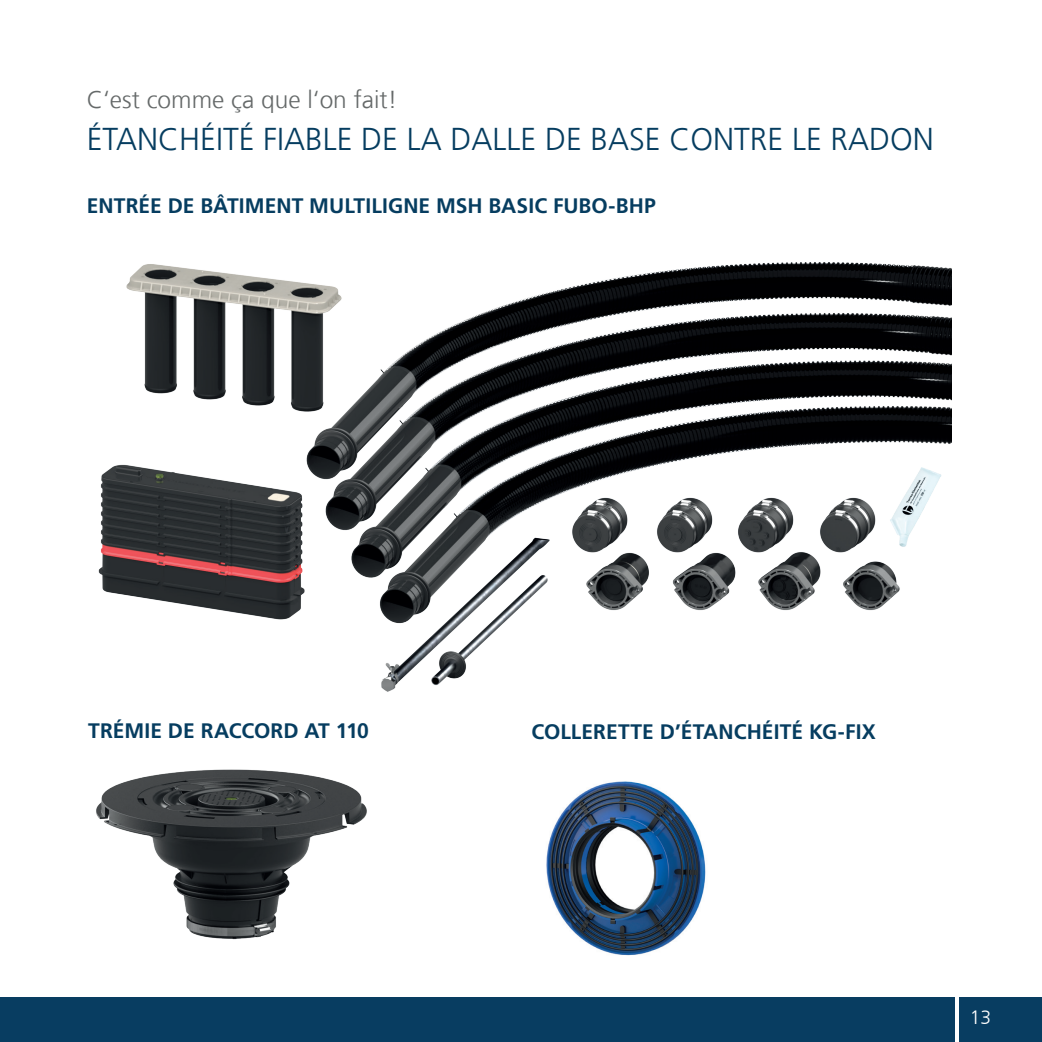
<style>
.page{position:relative;width:1042px;height:1042px;background:#fff}
.page>*{position:absolute;margin:0;border:0;box-sizing:border-box;transform-origin:0 0}
.t1{font:300 31.5px "Frutigerfor Hauff";color:#063d60}
.t2{font:300 24.5px "Frutigerfor Hauff";color:#656969}
.t3{font:700 21px "Frutigerfor Hauff";letter-spacing:.005em;color:#063d60}
.t4{font:300 19.25px "Frutigerfor Hauff";color:#fff}
</style>
<div class="page">
<div style="left:0;top:997px;width:1042px;height:45px;background:#083d61"></div>
<hr style="left:955px;top:983px;width:4px;height:59px;background:#fff">
<img style="left:96px;top:769px;width:271px;height:171px">
<img style="left:98px;top:262px;width:853px;height:430px">
<img style="left:546px;top:781px;width:160px;height:175px">
<p class="t2" style="left:87px;top:84px;width:312px">C‘est comme ça que l‘on fait!</p>
<h1 class="t1" style="left:87px;top:120px;width:848px">ÉTANCHÉITÉ FIABLE DE LA DALLE DE BASE CONTRE LE RADON</h1>
<p class="t3" style="left:87px;top:193px;width:570px">ENTRÉE DE BÂTIMENT MULTILIGNE MSH BASIC FUBO-BHP</p>
<p class="t3" style="left:88px;top:718px;width:282px">TRÉMIE DE RACCORD AT 110</p>
<p class="t3" style="left:531px;top:719px;width:346px">COLLERETTE D’ÉTANCHÉITÉ KG-FIX</p>
<p class="t4" style="left:970px;top:1005px;width:23px">13</p>
</div>
